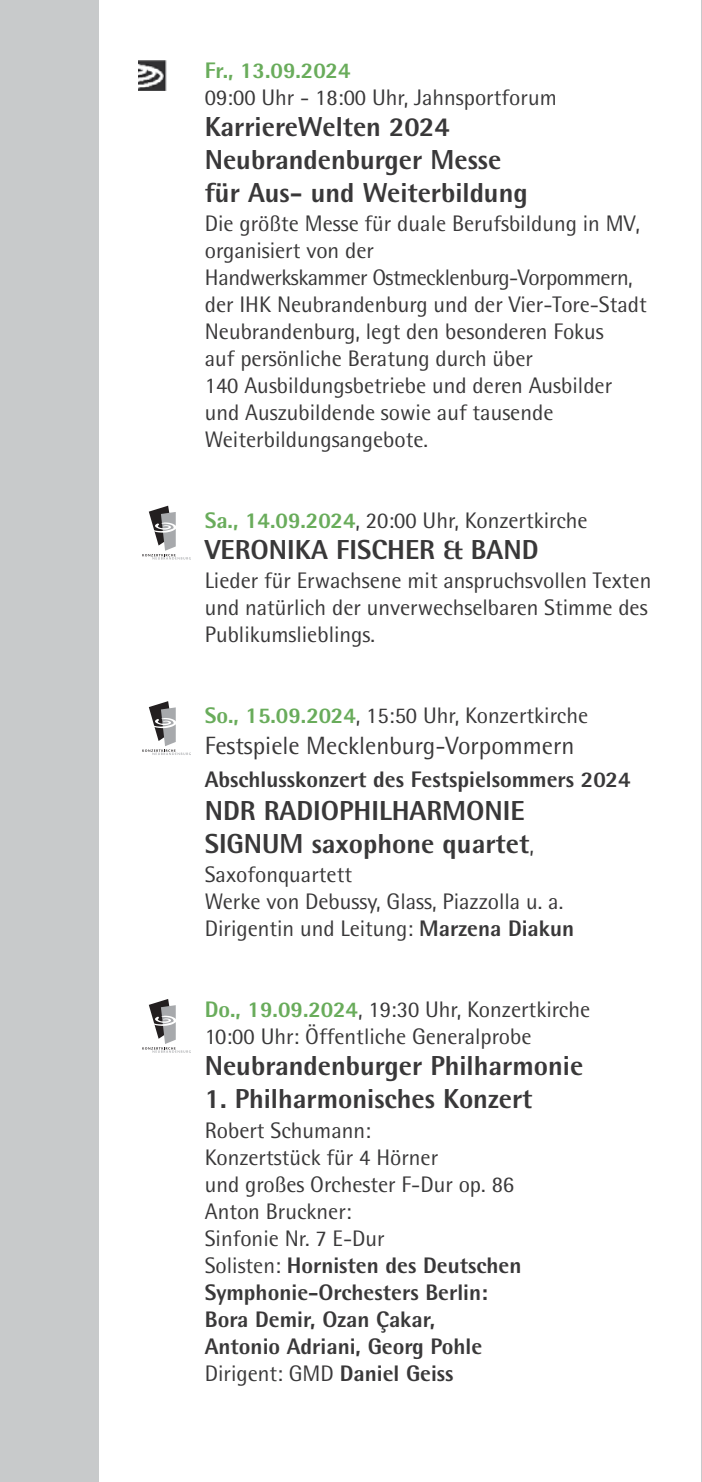
<style>
.page{position:relative;width:702px;height:1482px;background:#fff}
.page>*{position:absolute;margin:0;border:0;box-sizing:border-box;transform-origin:0 0}
.t1{font:800 27.5px/33px "AT Rotis Semi Sans";color:#393839}
.t2{font:25px "AT Rotis Semi Sans";color:#393839}
.t3{font:22.5px/27px "AT Rotis Semi Sans";color:#393839}
.t4{font:800 22.5px "AT Rotis Semi Sans";color:#393839}
.t5{font:800 22.5px "AT Rotis Semi Sans";color:#69ac5b}
.s1{font-weight:800;color:#69ac5b}
.s2{font-weight:400;font-size:22.5px}
.s3{font-weight:800}
</style>
<div class="page">
<div style="left:0;top:0;width:99px;height:1481px;background:#c8cacb"></div>
<svg style="left:142px;top:505px;width:49px;height:54px"></svg>
<svg style="left:142px;top:701px;width:49px;height:54px"></svg>
<svg style="left:142px;top:999px;width:49px;height:53px"></svg>
<img style="left:138px;top:60px;width:29px;height:30px">
<hr style="left:701px;top:0;width:1px;height:1481px;background:#c8cacb">
<p class="t5" style="left:205px;top:63px;width:147px">Fr., 13.09.2024</p>
<p class="t3" style="left:205px;top:86px;width:353px">09:00 Uhr - 18:00 Uhr, Jahnsportforum</p>
<p class="t1" style="left:205px;top:113px;width:324px">KarriereWelten 2024<br>Neubrandenburger Messe für Aus- und Weiterbildung</p>
<p class="t3" style="left:205px;top:212px;width:443px">Die größte Messe für duale Berufsbildung in MV, organisiert von der<br>Handwerkskammer Ostmecklenburg-Vorpommern, der IHK Neubrandenburg und der Vier-Tore-Stadt Neubrandenburg, legt den besonderen Fokus<br>auf persönliche Beratung durch über<br>140 Ausbildungsbetriebe und deren Ausbilder und Auszubildende sowie auf tausende Weiterbildungsangebote.</p>
<p class="t3" style="left:205px;top:509px;width:384px"><span class="s1">Sa., 14.09.2024</span>, 20:00 Uhr, Konzertkirche</p>
<p class="t1" style="left:205px;top:536px;width:335px">VERONIKA FISCHER &amp; BAND</p>
<p class="t3" style="left:205px;top:569px;width:448px">Lieder für Erwachsene mit anspruchsvollen Texten und natürlich der unverwechselbaren Stimme des<br>Publikumslieblings.</p>
<p class="t3" style="left:205px;top:704px;width:385px"><span class="s1">So., 15.09.2024</span>, 15:50 Uhr, Konzertkirche</p>
<p class="t2" style="left:205px;top:737px;width:371px">Festspiele Mecklenburg-Vorpommern</p>
<p class="t4" style="left:205px;top:771px;width:427px">Abschlusskonzert des Festspielsommers 2024</p>
<p class="t1" style="left:205px;top:797px;width:330px">NDR RADIOPHILHARMONIE<br>SIGNUM saxophone quartet<span class="s2">,</span></p>
<p class="t3" style="left:205px;top:863px;width:371px">Saxofonquartett<br>Werke von Debussy, Glass, Piazzolla u. a.<br>Dirigentin und Leitung: <span class="s3">Marzena Diakun</span></p>
<p class="t3" style="left:205px;top:998px;width:387px"><span class="s1">Do., 19.09.2024</span>, 19:30 Uhr, Konzertkirche<br>10:00 Uhr: Öffentliche Generalprobe</p>
<p class="t1" style="left:205px;top:1052px;width:380px">Neubrandenburger Philharmonie</p>
<p class="t1" style="left:205px;top:1085px;width:329px">1. Philharmonisches Konzert</p>
<p class="t3" style="left:205px;top:1118px;width:318px">Robert Schumann:<br>Konzertstück für 4 Hörner<br>und großes Orchester F-Dur op. 86<br>Anton Bruckner:<br>Sinfonie Nr. 7 E-Dur<br>Solisten: <span class="s3">Hornisten des Deutschen<br>Symphonie-Orchesters Berlin:<br>Bora Demir, Ozan Çakar,<br>Antonio Adriani, Georg Pohle<br></span>Dirigent: GMD <span class="s3">Daniel Geiss</span></p>
</div>
